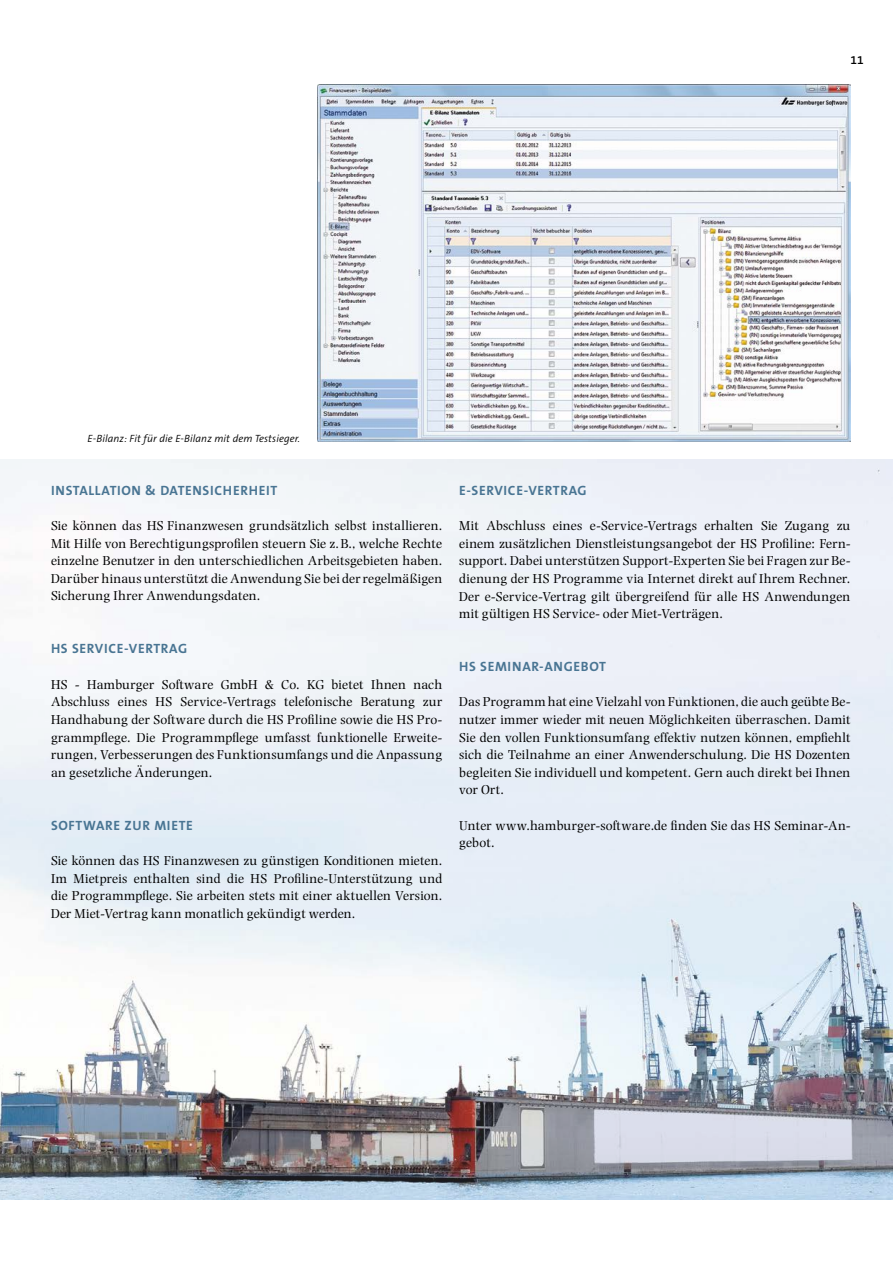
<style>
.page{position:relative;width:893px;height:1263px;background:#fff}
.page>*{position:absolute;margin:0;border:0;box-sizing:border-box;transform-origin:0 0}
.t1{font:13.5px/17.7px "Photina MT Std";letter-spacing:.015em;color:#000;text-align:justify}
.t2{font:700 13.5px "The Sans B7";letter-spacing:.05em;color:#497593}
.t3{font:600 12px "The Sans B6";color:#000}
.t4{font:italic 300 10.5px "The Sans B4";letter-spacing:.01em;color:#000}
</style>
<div class="page">
<img style="left:0;top:459px;width:893px;height:740px">
<img style="left:318px;top:85px;width:532px;height:357px">
<p class="t3" style="left:850px;top:53px;width:15px">11</p>
<p class="t4" style="left:88px;top:433px;width:214px">E-Bilanz: Fit für die E-Bilanz mit dem Testsieger.</p>
<p class="t2" style="left:51px;top:483px;width:160px">INSTALLATION &amp; DATENSICH</p>
<p class="t2" style="left:233px;top:483px;width:46px">ERHEIT</p>
<p class="t1" style="left:51px;top:517px;width:393px">Sie können das HS Finanzwesen grundsätzlich selbst installieren.<br>Mit Hilfe von Berechtigungsprofilen steuern Sie z.B., welche Rechte einzelne Benutzer in den unterschiedlichen Arbeitsgebieten haben.<br>Darüber hinaus unterstützt die Anwendung Sie bei der regelmäßigen Sicherung Ihrer Anwendungsdaten.</p>
<p class="t2" style="left:51px;top:642px;width:138px">HS SERVIC E-VERTRAG</p>
<p class="t1" style="left:51px;top:675px;width:393px">HS - Hamburger Software GmbH &amp; Co. KG bietet Ihnen nach Abschluss eines HS Service-Vertrags telefonische Beratung zur Handhabung der Software durch die HS Profiline sowie die HS Pro&shy;grammpflege. Die Programmpflege umfasst funktionelle Erweite&shy;rungen, Verbesserungen des Funktionsumfangs und die Anpassung an gesetzliche Änderungen.</p>
<p class="t2" style="left:51px;top:818px;width:143px">SOFTWARE ZUR MI ETE</p>
<p class="t1" style="left:51px;top:852px;width:393px">Sie können das HS Finanzwesen zu günstigen Konditionen mieten.<br>Im Mietpreis enthalten sind die HS Profiline-Unterstützung und die Programmpflege. Sie arbeiten stets mit einer aktuellen Version.<br>Der Miet-Vertrag kann monatlich gekündigt werden.</p>
<p class="t2" style="left:459px;top:483px;width:129px">E-SERVIC E-VERTRAG</p>
<p class="t1" style="left:459px;top:517px;width:393px">Mit Abschluss eines e-Service-Vertrags erhalten Sie Zugang zu einem zusätzlichen Dienstleistungsangebot der HS Profiline: Fern&shy;support. Dabei unterstützen Support-Experten Sie bei Fragen zur Be&shy;dienung der HS Programme via Internet direkt auf Ihrem Rechner.<br>Der e-Service-Vertrag gilt übergreifend für alle HS Anwendungen mit gültigen HS Service- oder Miet-Verträgen.</p>
<p class="t2" style="left:459px;top:659px;width:148px">HS SEMI NAR-ANGEBOT</p>
<p class="t1" style="left:459px;top:693px;width:393px">Das Programm hat eine Vielzahl von Funktionen, die auch geübte Be&shy;nutzer immer wieder mit neuen Möglichkeiten überraschen. Damit Sie den vollen Funktionsumfang effektiv nutzen können, empfiehlt sich die Teilnahme an einer Anwenderschulung. Die HS Dozenten begleiten Sie individuell und kompetent. Gern auch direkt bei Ihnen vor Ort.</p>
<p class="t1" style="left:459px;top:816px;width:393px">Unter www.hamburger-software.de finden Sie das HS Seminar-An&shy;gebot.</p>
</div>
